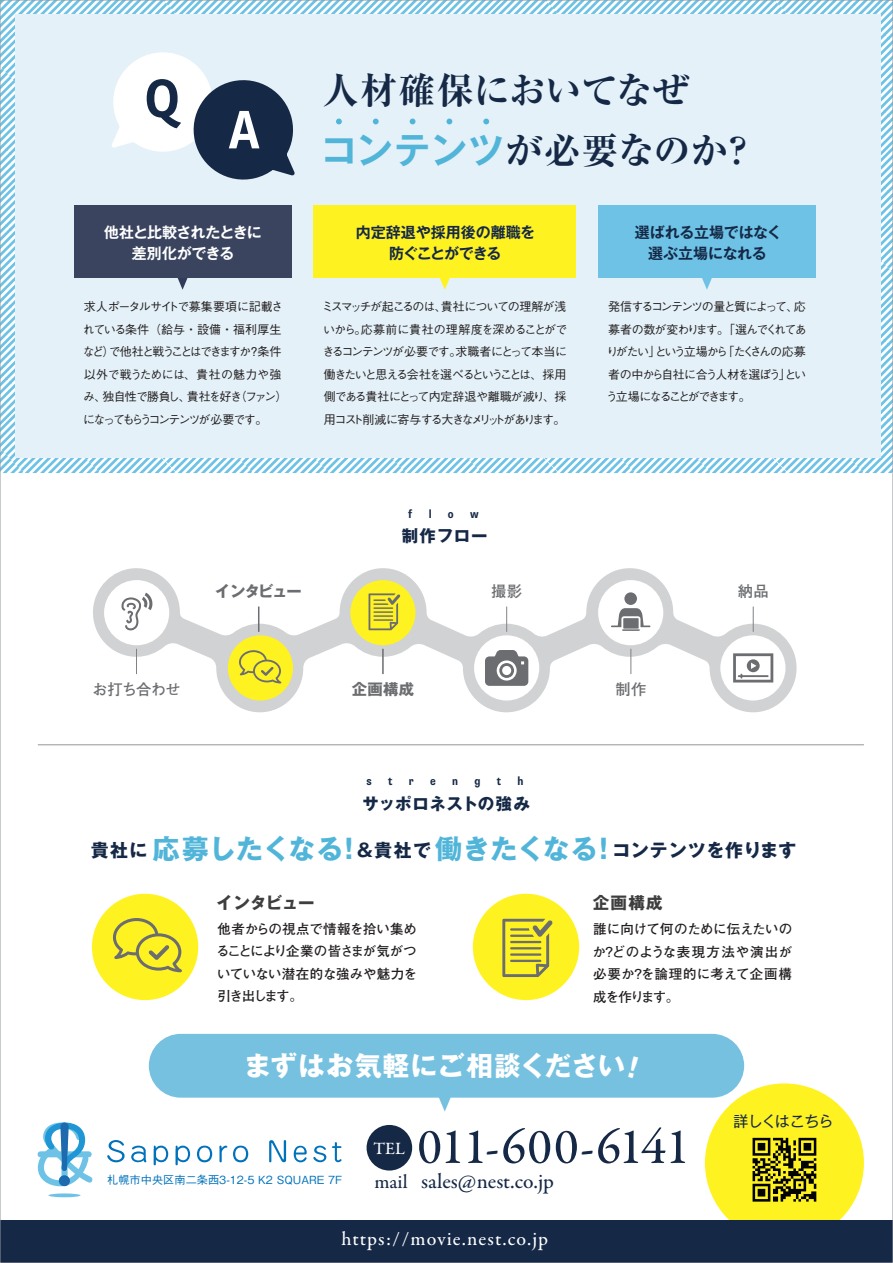
<style>
.page{position:relative;width:893px;height:1263px;background:#fff}
.page>*{position:absolute;margin:0;border:0;box-sizing:border-box;transform-origin:0 0}
.t1{font:700 condensed 54.3px "Supria Sans";color:#152846}
.t2{font:700 condensed 54.3px "Supria Sans";color:#fff}
.t3{font:500 50.85px "Garamond Premr Pro";letter-spacing:-.035em;color:#152846}
.t4{font:700 expanded 36.75px/60.2px "Ryumin Pr 6 N";color:#152846}
.t5{font:700 27px "Gothic MB101 Pr 6 N";letter-spacing:.04em;color:#fff}
.t6{font:500 21.45px "Garamond Premr Pro";color:#152846}
.t7{font:500 19.8px "Garamond Premr Pro";letter-spacing:.055em;color:#fff}
.t8{font:700 18px "Gothic MB101 Pr 6 N";letter-spacing:.05em;color:#152846}
.t9{font:500 17.4px "Garamond Premr Pro";color:#fff}
.t10{font:700 16.5px "Gothic MB101 Pr 6 N";letter-spacing:.035em;color:#152846}
.t11{font:700 16.5px "Gothic MB101 Pr 6 N";letter-spacing:.01em;color:#3e3e3f}
.t12{font:700 15.3px "Futo Go B101 Pr 6 N";letter-spacing:-.025em;color:#6c6d70}
.t13{font:700 15.3px "Gothic MB101 Pr 6 N";letter-spacing:-.05em;color:#6c6d70}
.t14{font:700 15px/21px "Gothic MB101 Pr 6 N De";letter-spacing:-.01em;color:#152846;text-align:center}
.t15{font:700 15px/21px "Gothic MB101 Pr 6 N De";letter-spacing:-.05em;color:#fff;text-align:center}
.t16{font:15px "Gothic MB101 Pr 6 N";letter-spacing:-.065em;color:#152846}
.t17{font:700 13.5px/22.5px "Futo Go B101 Pr 6 N";letter-spacing:-.02em;color:#231f20;text-align:justify}
.t18{font:500 12px/22.5px "Gothic BBB Pr 6 N";letter-spacing:-.12em;color:#231f20;text-align:justify}
.t19{font:700 condensed 12px "Supria Sans";color:#152846}
.t20{font:500 11.25px "Gothic BBB Pr 6 N";color:#0072bc}
.s1{font-family:"Gothic MB101 Pr 6 N De";font-stretch:normal;color:#51b5d9}
.s2{font-size:27px;color:#51b5d9}
.s3{font-size:48.6px}
.s4{font-size:19.8px}
</style>
<div class="page">
<svg style="left:2px;top:2px;width:889px;height:471px"></svg>
<div style="left:705px;top:1083px;width:159px;height:159px;background:#fff221;border-radius:50%"></div>
<div style="left:0;top:1220px;width:893px;height:43px;background:#152846"></div>
<div style="left:15px;top:14px;width:866px;height:444px;background:#e4f1f8"></div>
<svg style="left:336px;top:119px;width:6px;height:5px"></svg>
<svg style="left:373px;top:119px;width:6px;height:5px"></svg>
<svg style="left:410px;top:119px;width:5px;height:5px"></svg>
<svg style="left:446px;top:119px;width:6px;height:5px"></svg>
<svg style="left:483px;top:119px;width:6px;height:5px"></svg>
<svg style="left:171px;top:277px;width:23px;height:13px"></svg>
<div style="left:74px;top:205px;width:217px;height:72px;background:#3a445f"></div>
<svg style="left:433px;top:277px;width:23px;height:13px"></svg>
<div style="left:313px;top:205px;width:263px;height:72px;background:#fff221"></div>
<svg style="left:695px;top:277px;width:24px;height:13px"></svg>
<div style="left:598px;top:205px;width:218px;height:72px;background:#6dc2e5"></div>
<hr style="left:38px;top:744px;width:826px;height:1px;background:#939598">
<div style="left:149px;top:1034px;width:595px;height:64px;background:#77c1e0;border-radius:32px"></div>
<svg style="left:430px;top:1097px;width:30px;height:14px"></svg>
<svg style="left:93px;top:568px;width:704px;height:144px"></svg>
<svg style="left:136px;top:649px;width:1px;height:25px"></svg>
<svg style="left:258px;top:606px;width:1px;height:26px"></svg>
<hr style="left:382px;top:649px;width:2px;height:25px;background:#6c6d70">
<svg style="left:506px;top:606px;width:1px;height:26px"></svg>
<svg style="left:630px;top:649px;width:1px;height:25px"></svg>
<svg style="left:753px;top:606px;width:1px;height:26px"></svg>
<div style="left:104px;top:580px;width:65px;height:65px;background:#fff;border-radius:50%"></div>
<div style="left:350px;top:580px;width:65px;height:65px;background:#fff221;border-radius:50%"></div>
<div style="left:598px;top:580px;width:65px;height:65px;background:#fff;border-radius:50%"></div>
<div style="left:228px;top:635px;width:65px;height:65px;background:#fff221;border-radius:50%"></div>
<div style="left:474px;top:635px;width:65px;height:65px;background:#fff;border-radius:50%"></div>
<div style="left:720px;top:635px;width:65px;height:65px;background:#fff;border-radius:50%"></div>
<svg style="left:239px;top:650px;width:42px;height:33px"></svg>
<svg style="left:122px;top:593px;width:31px;height:37px"></svg>
<svg style="left:369px;top:593px;width:31px;height:37px"></svg>
<div style="left:624px;top:592px;width:13px;height:13px;background:#6c6d70;border-radius:50%"></div>
<svg style="left:611px;top:608px;width:39px;height:23px"></svg>
<svg style="left:733px;top:653px;width:40px;height:29px"></svg>
<svg style="left:485px;top:650px;width:43px;height:36px"></svg>
<div style="left:92px;top:894px;width:106px;height:106px;background:#fff221;border-radius:50%"></div>
<div style="left:473px;top:894px;width:106px;height:106px;background:#fff221;border-radius:50%"></div>
<svg style="left:113px;top:918px;width:69px;height:54px"></svg>
<svg style="left:502px;top:919px;width:51px;height:58px"></svg>
<svg style="left:112px;top:52px;width:183px;height:128px"></svg>
<svg style="left:107px;top:1140px;width:18px;height:22px"></svg>
<svg style="left:131px;top:1145px;width:15px;height:17px"></svg>
<svg style="left:154px;top:1145px;width:14px;height:20px"></svg>
<svg style="left:176px;top:1145px;width:14px;height:20px"></svg>
<svg style="left:197px;top:1145px;width:15px;height:17px"></svg>
<svg style="left:219px;top:1145px;width:8px;height:17px"></svg>
<svg style="left:233px;top:1145px;width:15px;height:17px"></svg>
<svg style="left:269px;top:1140px;width:17px;height:22px"></svg>
<svg style="left:294px;top:1146px;width:13px;height:16px"></svg>
<svg style="left:313px;top:1145px;width:13px;height:17px"></svg>
<svg style="left:332px;top:1142px;width:10px;height:20px"></svg>
<svg style="left:38px;top:1122px;width:54px;height:64px"></svg>
<svg style="left:48px;top:1193px;width:33px;height:4px"></svg>
<div style="left:367px;top:1125px;width:45px;height:45px;background:#152846;border-radius:50%"></div>
<svg style="left:752px;top:1138px;width:64px;height:63px"></svg>
<h1 class="t1" style="left:145px;top:66px;width:37px">Q</h1>
<h1 class="t2" style="left:228px;top:97px;width:34px">A</h1>
<p class="t15" style="left:104px;top:221px;width:159px">他社と比較されたときに差別化ができる</p>
<p class="t18" style="left:83px;top:295px;width:206px;text-align:left">求人ポータルサイトで募集要項に記載されている条件（給与・設備・福利厚生など）で他社と戦うことはできますか？条件以外で戦うためには、貴社の魅力や強み、独自性で勝負し、貴社を好き（ファン）になってもらうコンテンツが必要です。</p>
<h3 class="t4" style="left:321px;top:59px;width:437px">人材確保においてなぜ<br><span class="s1">コンテンツ</span>が必要なのか？</h3>
<p class="t14" style="left:356px;top:221px;width:181px">内定辞退や採用後の離職を防ぐことができる</p>
<p class="t18" style="left:322px;top:295px;width:247px">ミスマッチが起こるのは、貴社についての理解が浅いから。応募前に貴社の理解度を深めることができるコンテンツが必要です。求職者にとって本当に働きたいと思える会社を選べるということは、採用側である貴社にとって内定辞退や離職が減り、採用コスト削減に寄与する大きなメリットがあります。</p>
<p class="t14" style="left:635px;top:221px;width:148px">選ばれる立場ではなく選ぶ立場になれる</p>
<p class="t18" style="left:606px;top:295px;width:202px">発信するコンテンツの量と質によって、応募者の数が変わります。「選んでくれてありがたい」という立場から「たくさんの応募者の中から自社に合う人材を選ぼう」という立場になることができます。</p>
<p class="t12" style="left:92px;top:677px;width:90px">お打ち合わせ</p>
<p class="t13" style="left:215px;top:579px;width:88px">インタビュー</p>
<p class="t19" style="left:408px;top:506px;width:6px">f</p>
<p class="t19" style="left:429px;top:506px;width:4px">l</p>
<p class="t19" style="left:448px;top:506px;width:7px">o</p>
<p class="t19" style="left:470px;top:506px;width:10px">w</p>
<h3 class="t10" style="left:402px;top:522px;width:87px">制作フロー</h3>
<p class="t13" style="left:352px;top:677px;width:64px">企画構成</p>
<p class="t12" style="left:491px;top:579px;width:32px">撮影</p>
<p class="t19" style="left:367px;top:774px;width:7px">s</p>
<p class="t19" style="left:388px;top:774px;width:6px">t</p>
<p class="t19" style="left:409px;top:774px;width:6px">r</p>
<p class="t19" style="left:430px;top:774px;width:7px">e</p>
<p class="t19" style="left:452px;top:774px;width:7px">n</p>
<p class="t19" style="left:474px;top:774px;width:8px">g</p>
<p class="t19" style="left:497px;top:774px;width:6px">t</p>
<p class="t19" style="left:517px;top:774px;width:8px">h</p>
<h3 class="t10" style="left:363px;top:790px;width:169px">サッポロネストの強み</h3>
<p class="t12" style="left:615px;top:677px;width:32px">制作</p>
<p class="t12" style="left:738px;top:579px;width:32px">納品</p>
<h3 class="t8" style="left:91px;top:835px;width:707px">貴社に<span class="s2">応募したくなる！</span>&amp;貴社で<span class="s2">働きたくなる！</span>コンテンツを作ります</h3>
<h3 class="t11" style="left:217px;top:889px;width:100px">インタビュー</h3>
<p class="t17" style="left:216px;top:917px;width:203px">他者からの視点で情報を拾い集めることにより企業の皆さまが気がついていない潜在的な強みや魅力を引き出します。</p>
<h3 class="t11" style="left:593px;top:889px;width:71px">企画構成</h3>
<p class="t17" style="left:592px;top:917px;width:201px">誰に向けて何のために伝えたいのか？どのような表現方法や演出が必要か？を論理的に考えて企画構成を作ります。</p>
<h3 class="t5" style="left:244px;top:1043px;width:383px">まずはお気軽にご相談ください</h3>
<p class="t20" style="left:107px;top:1171px;width:237px">札幌市中央区南二条西3-12-5 K2 SQUARE 7F</p>
<h3 class="t9" style="left:373px;top:1138px;width:33px">TEL</h3>
<h2 class="t3" style="left:417px;top:1116px;width:274px">011<span class="s3">-</span>600<span class="s3">-</span>6141</h2>
<h3 class="t6" style="left:374px;top:1168px;width:181px"><span class="s4">mail</span> sales@nest.co.jp</h3>
<h3 class="t7" style="left:341px;top:1227px;width:208px">https://movie.nest.co.jp</h3>
<p class="t16" style="left:734px;top:1109px;width:101px">詳しくはこちら</p>
</div>
